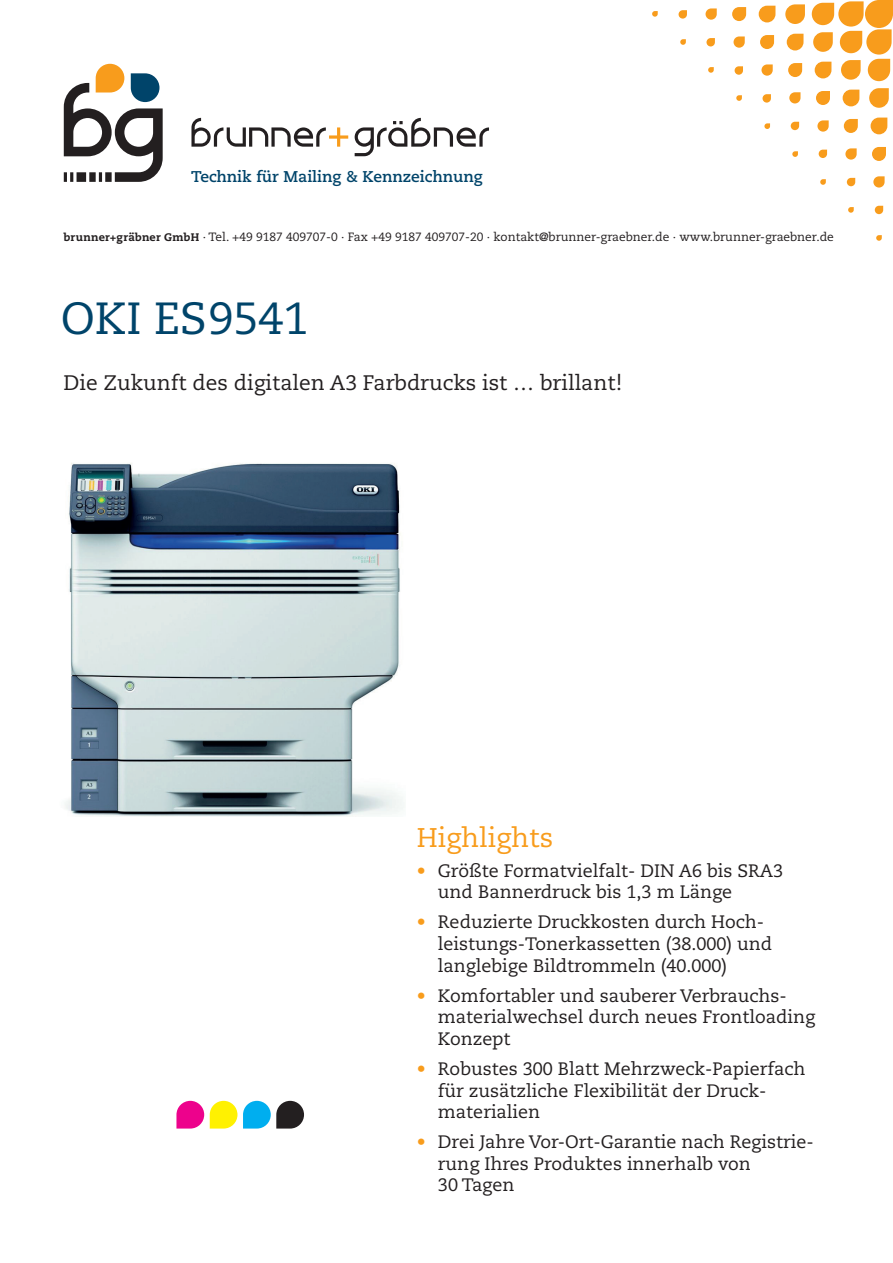
<style>
.page{position:relative;width:893px;height:1263px;background:#fff}
.page>*{position:absolute;margin:0;border:0;box-sizing:border-box;transform-origin:0 0}
.t1{font:45px "Caecilia LT Std";color:#00446a}
.t2{font:27px "Caecilia LT Std";color:#f89c1c}
.t3{font:21px "Caecilia LT Std";color:#231f20}
.t4{font:18px/21.6px "Caecilia LT Std";color:#231f20}
.t5{font:700 15.6px "Caecilia LT Std";color:#00446a}
.t6{font:12px "Caecilia LT Std";color:#231f20}
.s1{font-weight:800;font-size:10.95px}
.s2{color:#f89c1c}
</style>
<div class="page">
<img style="left:65px;top:463px;width:339px;height:353px">
<svg style="left:210px;top:1101px;width:27px;height:27px"></svg>
<svg style="left:243px;top:1101px;width:61px;height:27px"></svg>
<svg style="left:176px;top:1101px;width:28px;height:27px"></svg>
<svg style="left:64px;top:64px;width:99px;height:118px"></svg>
<svg style="left:355px;top:118px;width:134px;height:38px"></svg>
<svg style="left:191px;top:118px;width:157px;height:29px"></svg>
<svg style="left:705px;top:8px;width:12px;height:12px"></svg>
<svg style="left:733px;top:36px;width:12px;height:12px"></svg>
<svg style="left:761px;top:64px;width:12px;height:12px"></svg>
<svg style="left:789px;top:92px;width:11px;height:11px"></svg>
<svg style="left:817px;top:120px;width:12px;height:12px"></svg>
<svg style="left:845px;top:148px;width:12px;height:12px"></svg>
<svg style="left:652px;top:11px;width:6px;height:6px"></svg>
<svg style="left:680px;top:39px;width:6px;height:6px"></svg>
<svg style="left:708px;top:67px;width:6px;height:6px"></svg>
<svg style="left:736px;top:95px;width:6px;height:6px"></svg>
<svg style="left:764px;top:123px;width:6px;height:6px"></svg>
<svg style="left:792px;top:151px;width:6px;height:6px"></svg>
<svg style="left:820px;top:179px;width:6px;height:6px"></svg>
<svg style="left:848px;top:207px;width:6px;height:6px"></svg>
<svg style="left:869px;top:88px;width:20px;height:20px"></svg>
<svg style="left:873px;top:176px;width:12px;height:12px"></svg>
<svg style="left:871px;top:118px;width:16px;height:16px"></svg>
<svg style="left:843px;top:90px;width:16px;height:16px"></svg>
<svg style="left:759px;top:6px;width:16px;height:16px"></svg>
<svg style="left:787px;top:34px;width:16px;height:16px"></svg>
<svg style="left:875px;top:206px;width:8px;height:8px"></svg>
<svg style="left:819px;top:150px;width:8px;height:8px"></svg>
<svg style="left:762px;top:94px;width:9px;height:9px"></svg>
<svg style="left:706px;top:38px;width:9px;height:8px"></svg>
<svg style="left:847px;top:178px;width:8px;height:8px"></svg>
<svg style="left:791px;top:122px;width:8px;height:8px"></svg>
<svg style="left:735px;top:66px;width:8px;height:9px"></svg>
<svg style="left:679px;top:10px;width:8px;height:9px"></svg>
<svg style="left:785px;top:4px;width:20px;height:20px"></svg>
<svg style="left:812px;top:0;width:81px;height:81px"></svg>
<svg style="left:872px;top:147px;width:14px;height:14px"></svg>
<svg style="left:844px;top:119px;width:14px;height:14px"></svg>
<svg style="left:816px;top:91px;width:14px;height:14px"></svg>
<svg style="left:788px;top:63px;width:14px;height:14px"></svg>
<svg style="left:760px;top:35px;width:14px;height:14px"></svg>
<svg style="left:876px;top:235px;width:6px;height:6px"></svg>
<svg style="left:732px;top:7px;width:14px;height:14px"></svg>
<p class="t5" style="left:191px;top:167px;width:293px">Technik für Mailing &amp; Kennzeichnung</p>
<p class="t6" style="left:64px;top:230px;width:772px"><span class="s1">brunner+gräbner GmbH</span> · Tel. +49 9187 409707-0 · Fax +49 9187 409707-20 · kontakt@brunner-graebner.de · www.brunner-graebner.de</p>
<h1 class="t1" style="left:61px;top:293px;width:249px">OKI ES9541</h1>
<p class="t3" style="left:64px;top:371px;width:560px">Die Zukunft des digitalen A3 Farbdrucks ist … brillant!</p>
<h2 class="t2" style="left:417px;top:821px;width:138px">Highlights</h2>
<p class="t4" style="left:438px;top:860px;width:347px;text-indent:-21px"><span class="s2">•</span> Größte Formatvielfalt- DIN A6 bis SRA3 und Bannerdruck bis 1,3 m Länge</p>
<p class="t4" style="left:438px;top:911px;width:336px;text-indent:-21px"><span class="s2">•</span> Reduzierte Druckkosten durch Hoch&shy;leistungs-Tonerkassetten (38.000) und langlebige Bildtrommeln (40.000)</p>
<p class="t4" style="left:438px;top:985px;width:379px;text-indent:-21px"><span class="s2">•</span> Komfortabler und sauberer Verbrauchs&shy;materialwechsel durch neues Frontloading<br>Konzept</p>
<p class="t4" style="left:438px;top:1058px;width:369px;text-indent:-21px"><span class="s2">•</span> Robustes 300 Blatt Mehrzweck-Papierfach für zusätzliche Flexibilität der Druck&shy;materialien</p>
<p class="t4" style="left:438px;top:1131px;width:377px;text-indent:-21px"><span class="s2">•</span> Drei Jahre Vor-Ort-Garantie nach Registrie&shy;rung Ihres Produktes innerhalb von<br>30 Tagen</p>
</div>
